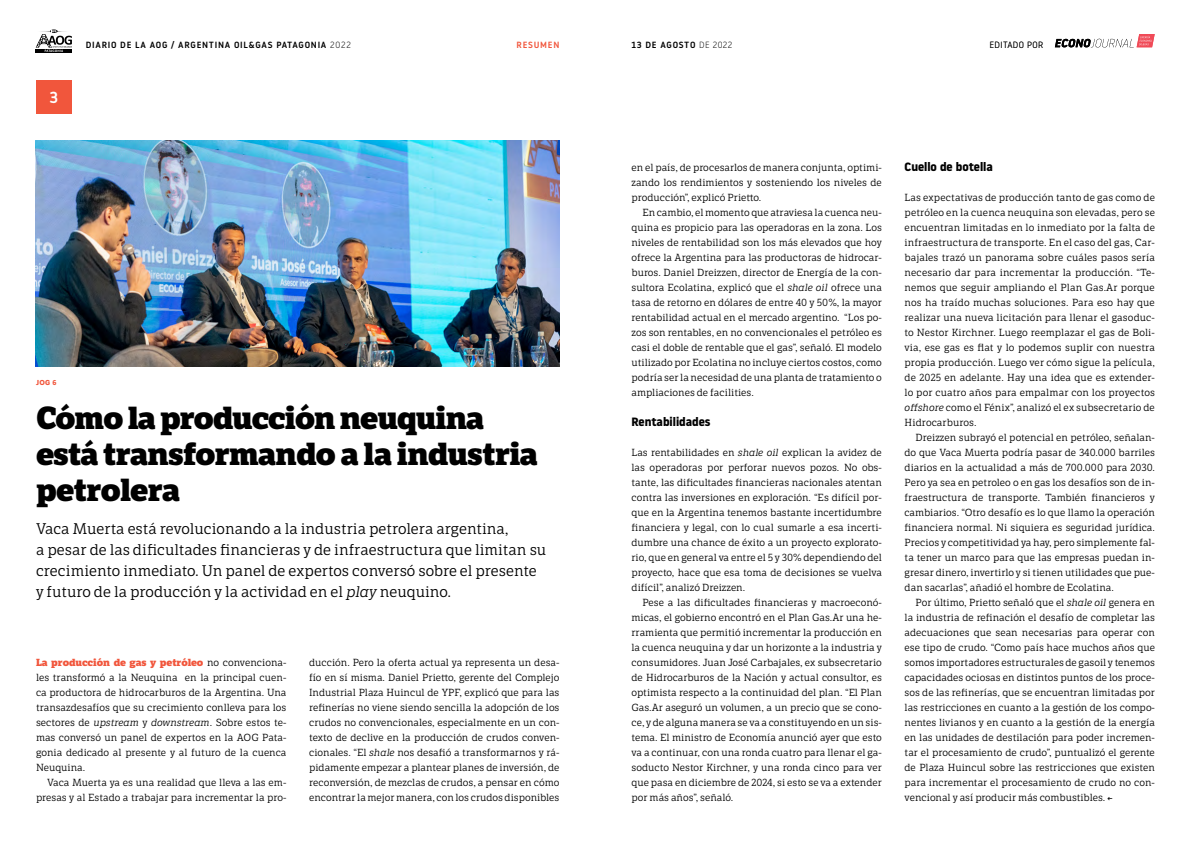
<style>
.page{position:relative;width:1191px;height:842px;background:#fff}
.page>*{position:absolute;margin:0;border:0;box-sizing:border-box;transform-origin:0 0}
.t1{font:800 31px/36px "LFT Etica Sheriff";letter-spacing:-.025em;color:#000}
.t2{font:500 16px "Noway";color:#fff}
.t3{font:15px/21px "LFT Etica Sheriff";color:#000}
.t4{font:700 12px "Noway";color:#000}
.t5{font:10px/15px "LFT Etica Sheriff";color:#000;text-align:justify}
.t6{font:500 9px "Noway";letter-spacing:.08em;color:#000}
.t7{font:300 9px "Noway";letter-spacing:.04em;color:#000}
.t8{font:500 9px "Noway";letter-spacing:.08em;color:#f1563c}
.t9{font:700 7px "LFT Etica";color:#f1563c}
.s1{font-weight:300}
.s2{font-style:italic}
.s3{font-weight:800;color:#f1563c}
.s4{font-weight:600;font-size:9px}
</style>
<div class="page">
<svg style="left:1055px;top:34px;width:99px;height:13px"></svg>
<hr style="left:36px;top:49px;width:36px;height:4px;background:#000">
<svg style="left:36px;top:29px;width:36px;height:23px"></svg>
<div style="left:36px;top:80px;width:35px;height:33px;background:#f1563c"></div>
<img style="left:36px;top:141px;width:523px;height:225px">
<h2 class="t2" style="left:49px;top:86px;width:10px">3</h2>
<p class="t6" style="left:86px;top:38px;width:266px">DIARIO DE LA AOG / ARGENTINA OIL&amp;GAS PATAGONIA <span class="s1">2022</span></p>
<p class="t8" style="left:516px;top:38px;width:44px">RESUMEN</p>
<p class="t6" style="left:631px;top:38px;width:102px">13 DE AGOSTO <span class="s1">DE 2022</span></p>
<p class="t7" style="left:989px;top:38px;width:55px">EDITADO POR</p>
<p class="t9" style="left:36px;top:379px;width:22px">JOG 6</p>
<h1 class="t1" style="left:36px;top:401px;width:503px">Cómo la producción neuquina está transformando a la industria petrolera</h1>
<p class="t3" style="left:36px;top:518px;width:512px">Vaca Muerta está revolucionando a la industria petrolera argentina,<br>a pesar de las dificultades financieras y de infraestructura que limitan su crecimiento inmediato. Un panel de expertos conversó sobre el presente y futuro de la producción y la actividad en el <span class="s2">play</span> neuquino.</p>
<p class="t5" style="left:36px;top:655px;width:252px"><span class="s3">La producción de gas y petróleo</span> no convenciona&shy;les transformó a la Neuquina en la principal cuen&shy;ca productora de hidrocarburos de la Argentina. Una transazdesafíos que su crecimiento conlleva para los sectores de <span class="s2">upstream</span> y <span class="s2">downstream</span>. Sobre estos te&shy;mas conversó un panel de expertos en la AOG Pata&shy;gonia dedicado al presente y al futuro de la cuenca Neuquina.</p>
<p class="t5" style="left:36px;top:775px;width:252px;text-align:right">Vaca Muerta ya es una realidad que lleva a las em&shy;presas y al Estado a trabajar para incrementar la pro-</p>
<p class="t5" style="left:309px;top:655px;width:252px">ducción. Pero la oferta actual ya representa un desa&shy;fío en sí misma. Daniel Prietto, gerente del Complejo Industrial Plaza Huincul de YPF, explicó que para las refinerías no viene siendo sencilla la adopción de los crudos no convencionales, especialmente en un con&shy;texto de declive en la producción de crudos conven&shy;cionales. “El <span class="s2">shale</span> nos desafió a transformarnos y rá&shy;pidamente empezar a plantear planes de inversión, de reconversión, de mezclas de crudos, a pensar en cómo encontrar la mejor manera, con los crudos disponibles</p>
<p class="t5" style="left:631px;top:160px;width:252px">en el país, de procesarlos de manera conjunta, optimi&shy;zando los rendimientos y sosteniendo los niveles de producción”, explicó Prietto.</p>
<p class="t5" style="left:631px;top:205px;width:252px;text-indent:11px">En cambio, el momento que atraviesa la cuenca neu&shy;quina es propicio para las operadoras en la zona. Los niveles de rentabilidad son los más elevados que hoy ofrece la Argentina para las productoras de hidrocar&shy;buros. Daniel Dreizzen, director de Energía de la con&shy;sultora Ecolatina, explicó que el <span class="s2">shale oil</span> ofrece una tasa de retorno en dólares de entre 40 y 50%, la mayor rentabilidad actual en el mercado argentino. “Los po&shy;zos son rentables, en no convencionales el petróleo es casi el doble de rentable que el gas”, señaló. El modelo utilizado por Ecolatina no incluye ciertos costos, como podría ser la necesidad de una planta de tratamiento o ampliaciones de facilities.</p>
<p class="t4" style="left:631px;top:415px;width:81px">Rentabilidades</p>
<p class="t5" style="left:631px;top:445px;width:252px">Las rentabilidades en <span class="s2">shale oil</span> explican la avidez de las operadoras por perforar nuevos pozos. No obs&shy;tante, las dificultades financieras nacionales atentan contra las inversiones en exploración. “Es difícil por&shy;que en la Argentina tenemos bastante incertidumbre financiera y legal, con lo cual sumarle a esa incerti&shy;dumbre una chance de éxito a un proyecto explorato&shy;rio, que en general va entre el 5 y 30% dependiendo del proyecto, hace que esa toma de decisiones se vuelva difícil”, analizó Dreizzen.</p>
<p class="t5" style="left:631px;top:595px;width:252px;text-indent:11px">Pese a las dificultades financieras y macroeconó&shy;micas, el gobierno encontró en el Plan Gas.Ar una he&shy;rramienta que permitió incrementar la producción en la cuenca neuquina y dar un horizonte a la industria y consumidores. Juan José Carbajales, ex subsecretario de Hidrocarburos de la Nación y actual consultor, es optimista respecto a la continuidad del plan. “El Plan Gas.Ar aseguró un volumen, a un precio que se cono&shy;ce, y de alguna manera se va a constituyendo en un sis&shy;tema. El ministro de Economía anunció ayer que esto va a continuar, con una ronda cuatro para llenar el ga&shy;soducto Nestor Kirchner, y una ronda cinco para ver que pasa en diciembre de 2024, si esto se va a extender por más años”, señaló.</p>
<p class="t4" style="left:904px;top:160px;width:90px">Cuello de botella</p>
<p class="t5" style="left:904px;top:190px;width:252px">Las expectativas de producción tanto de gas como de petróleo en la cuenca neuquina son elevadas, pero se encuentran limitadas en lo inmediato por la falta de infraestructura de transporte. En el caso del gas, Car&shy;bajales trazó un panorama sobre cuáles pasos sería necesario dar para incrementar la producción. “Te&shy;nemos que seguir ampliando el Plan Gas.Ar porque nos ha traído muchas soluciones. Para eso hay que realizar una nueva licitación para llenar el gasoduc&shy;to Nestor Kirchner. Luego reemplazar el gas de Boli&shy;via, ese gas es flat y lo podemos suplir con nuestra propia producción. Luego ver cómo sigue la película, de 2025 en adelante. Hay una idea que es extender&shy;lo por cuatro años para empalmar con los proyectos <span class="s2">offshore</span> como el Fénix”, analizó el ex subsecretario de Hidrocarburos.</p>
<p class="t5" style="left:904px;top:430px;width:252px;text-indent:11px">Dreizzen subrayó el potencial en petróleo, señalan&shy;do que Vaca Muerta podría pasar de 340.000 barriles diarios en la actualidad a más de 700.000 para 2030.<br>Pero ya sea en petroleo o en gas los desafíos son de in&shy;fraestructura de transporte. También financieros y cambiarios. “Otro desafío es lo que llamo la operación financiera normal. Ni siquiera es seguridad jurídica.<br>Precios y competitividad ya hay, pero simplemente fal&shy;ta tener un marco para que las empresas puedan in&shy;gresar dinero, invertirlo y si tienen utilidades que pue&shy;dan sacarlas”, añadió el hombre de Ecolatina.</p>
<p class="t5" style="left:904px;top:595px;width:252px;text-indent:11px">Por último, Prietto señaló que el <span class="s2">shale oil</span> genera en la industria de refinación el desafío de completar las adecuaciones que sean necesarias para operar con ese tipo de crudo. “Como país hace muchos años que somos importadores estructurales de gasoil y tenemos capacidades ociosas en distintos puntos de los proce&shy;sos de las refinerías, que se encuentran limitadas por las restricciones en cuanto a la gestión de los compo&shy;nentes livianos y en cuanto a la gestión de la energía en las unidades de destilación para poder incremen&shy;tar el procesamiento de crudo”, puntualizó el gerente de Plaza Huincul sobre las restricciones que existen para incrementar el procesamiento de crudo no con&shy;vencional y así producir más combustibles. <span class="s4">←</span></p>
</div>
